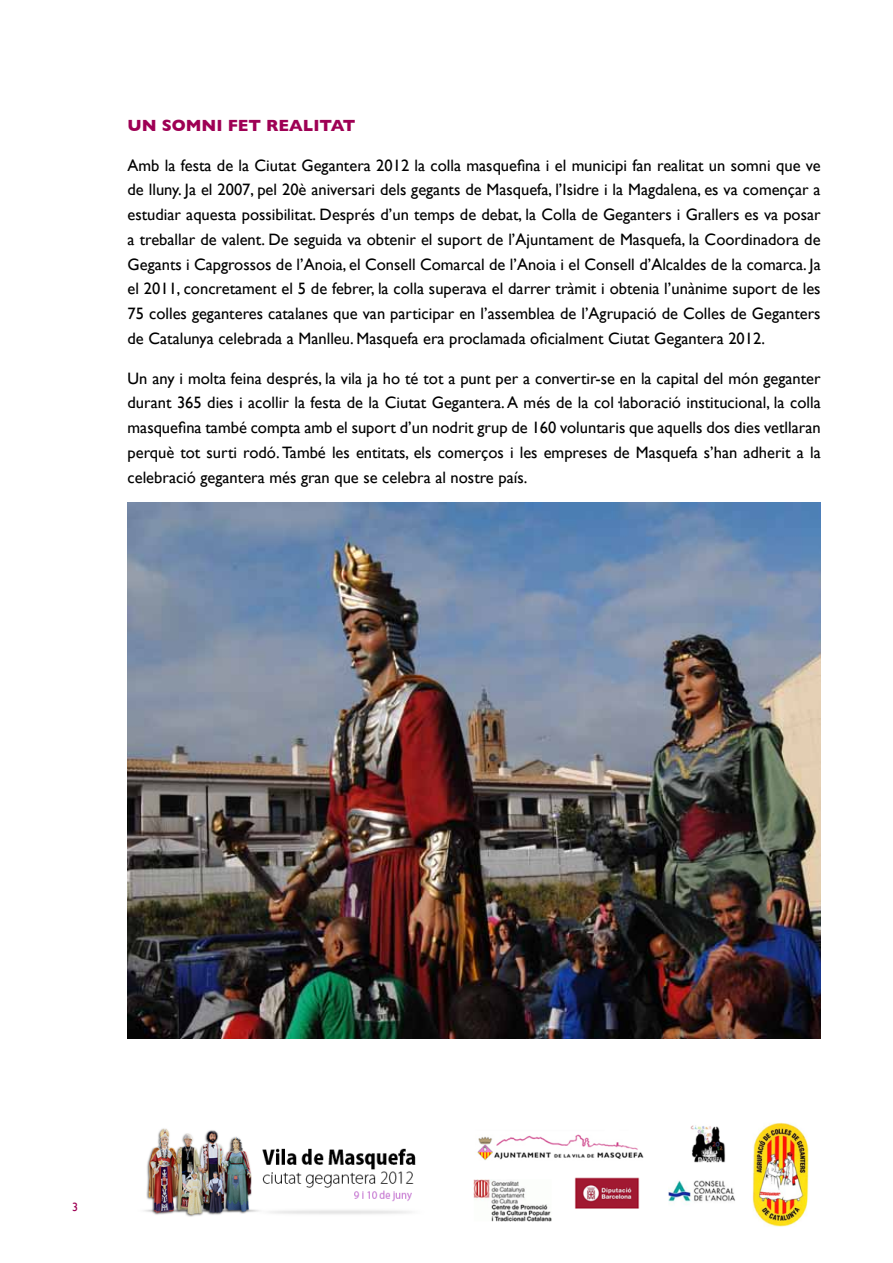
<style>
.page{position:relative;width:893px;height:1263px;background:#fff}
.page>*{position:absolute;margin:0;border:0;box-sizing:border-box;transform-origin:0 0}
.t1{font:16.5px/24.8px "Gill Sans";color:#000;text-align:justify}
.t2{font:700 16.5px "Gill Sans";color:#9e0054}
.t3{font:12px "Gill Sans";color:#9e0054}
</style>
<div class="page">
<img style="left:144px;top:1122px;width:665px;height:105px">
<img style="left:128px;top:503px;width:693px;height:536px">
<p class="t2" style="left:128px;top:116px;width:230px">UN SOMNI FET REALITAT</p>
<p class="t1" style="left:128px;top:153px;width:695px">Amb la festa de la Ciutat Gegantera 2012 la colla masquefina i el municipi fan realitat un somni que ve de lluny. Ja el 2007, pel 20è aniversari dels gegants de Masquefa, l’Isidre i la Magdalena, es va començar a estudiar aquesta possibilitat. Després d’un temps de debat, la Colla de Geganters i Grallers es va posar a treballar de valent. De seguida va obtenir el suport de l’Ajuntament de Masquefa, la Coordinadora de Gegants i Capgrossos de l’Anoia, el Consell Comarcal de l’Anoia i el Consell d’Alcaldes de la comarca. Ja el 2011, concretament el 5 de febrer, la colla superava el darrer tràmit i obtenia l’unànime suport de les 75 colles geganteres catalanes que van participar en l’assemblea de l’Agrupació de Colles de Geganters de Catalunya celebrada a Manlleu. Masquefa era proclamada oficialment Ciutat Gegantera 2012.</p>
<p class="t1" style="left:128px;top:366px;width:695px">Un any i molta feina després, la vila ja ho té tot a punt per a convertir-se en la capital del món geganter durant 365 dies i acollir la festa de la Ciutat Gegantera. A més de la col·laboració institucional, la colla masquefina també compta amb el suport d’un nodrit grup de 160 voluntaris que aquells dos dies vetllaran perquè tot surti rodó. També les entitats, els comerços i les empreses de Masquefa s’han adherit a la celebració gegantera més gran que se celebra al nostre país.</p>
<p class="t3" style="left:72px;top:1200px;width:7px">3</p>
</div>
